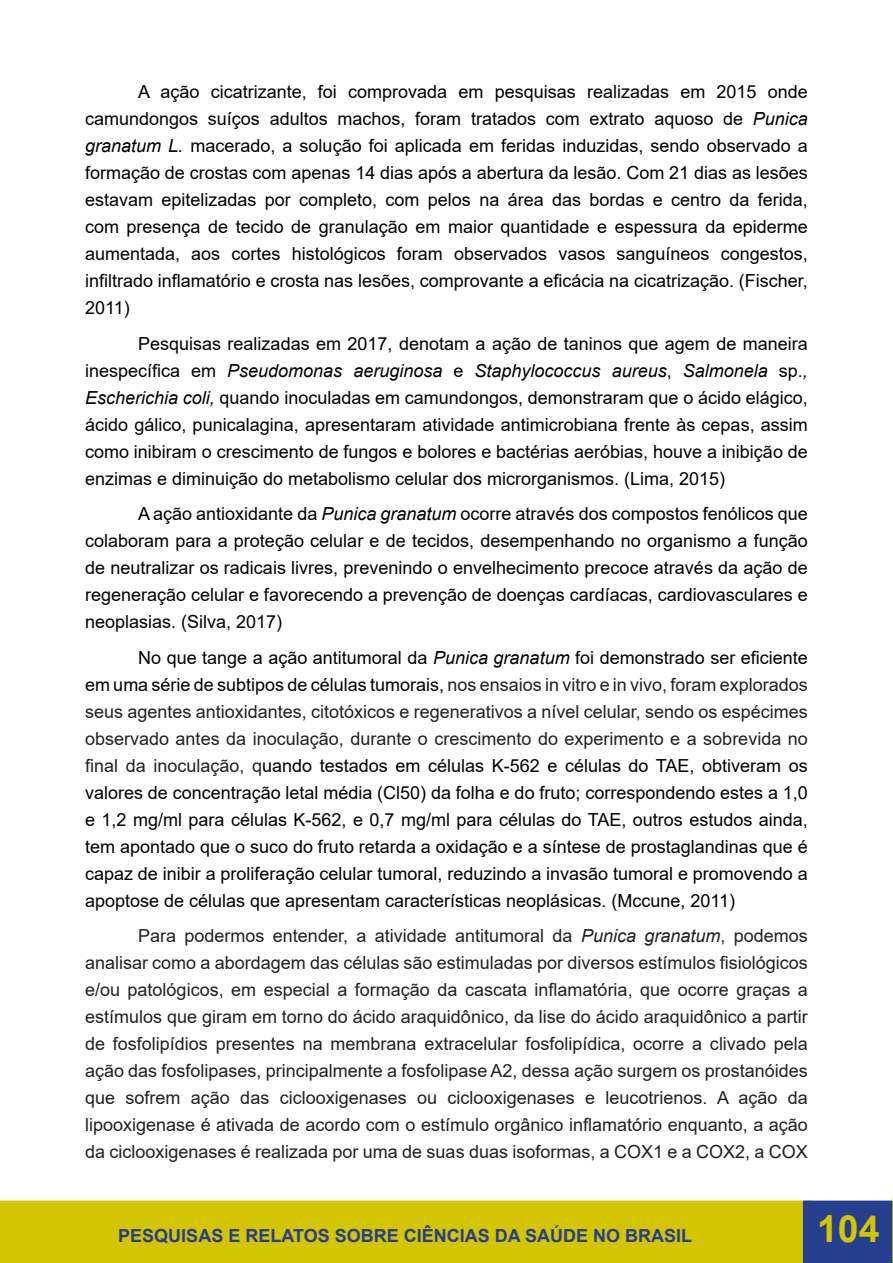
<style>
.page{position:relative;width:893px;height:1263px;background:#fff}
.page>*{position:absolute;margin:0;border:0;box-sizing:border-box;transform-origin:0 0}
.t1{font:700 37.5px "Arial";color:#d3c501}
.Default{font:18px/27px "Arial";color:#000;text-align:justify}
.t2{font:18px/27px "Arial";color:#231f20;text-align:justify}
.t3{font:700 18px "Arial";color:#253f8e}
.s1{font-style:italic}
.s2{color:#231f20}
</style>
<div class="page">
<div style="left:0;top:1201px;width:810px;height:62px;background:#d3c501"></div>
<div style="left:0;top:1200px;width:811px;height:63px;border:2px solid #d3c501"></div>
<div style="left:803px;top:1200px;width:90px;height:63px;background:#253f8e;border:2px solid #253f8e"></div>
<div style="left:812px;top:1214px;width:72px;height:49px;background:#253f8e"></div>
<svg style="left:892px;top:1199px;width:1px;height:63px"></svg>
<p class="Default" style="left:85px;top:78px;width:724px;text-indent:53px">A ação cicatrizante, foi comprovada em pesquisas realizadas em 2015 onde camundongos suíços adultos machos, foram tratados com extrato aquoso de <span class="s1">Punica granatum L.</span> macerado, a solução foi aplicada em feridas induzidas, sendo observado a formação de crostas com apenas 14 dias após a abertura da lesão. Com 21 dias as lesões estavam epitelizadas por completo, com pelos na área das bordas e centro da ferida, com presença de tecido de granulação em maior quantidade e espessura da epiderme aumentada, aos cortes histológicos foram observados vasos sanguíneos congestos, infiltrado inflamatório e crosta nas lesões, comprovante a eficácia na cicatrização. (Fischer, 2011)</p>
<p class="Default" style="left:85px;top:330px;width:724px;text-indent:53px">Pesquisas realizadas em 2017, denotam a ação de taninos que agem de maneira inespecífica em <span class="s1">Pseudomonas aeruginosa</span> e <span class="s1">Staphylococcus aureus</span>, <span class="s1">Salmonela</span> sp.<span class="s1">, Escherichia coli,</span> quando inoculadas em camundongos, demonstraram que o ácido elágico, ácido gálico, punicalagina, apresentaram atividade antimicrobiana frente às cepas, assim como inibiram o crescimento de fungos e bolores e bactérias aeróbias, houve a inibição de enzimas e diminuição do metabolismo celular dos microrganismos. (Lima, 2015)</p>
<p class="Default" style="left:85px;top:500px;width:724px;text-indent:53px">A ação antioxidante da <span class="s1">Punica granatum</span> ocorre através dos compostos fenólicos que colaboram para a proteção celular e de tecidos, desempenhando no organismo a função de neutralizar os radicais livres, prevenindo o envelhecimento precoce através da ação de regeneração celular e favorecendo a prevenção de doenças cardíacas, cardiovasculares e neoplasias. (Silva, 2017)</p>
<p class="Default" style="left:85px;top:644px;width:724px;text-indent:53px">No que tange a ação antitumoral da <span class="s1">Punica granatum</span> foi demonstrado ser eficiente em uma série de subtipos de células tumorais, <span class="s2">nos ensaios in vitro e in vivo, foram explorados seus agentes antioxidantes, citotóxicos e regenerativos a nível celular, sendo os espécimes observado antes da inoculação, durante o crescimento do experimento e a sobrevida no final da inoculação, q</span>uando testados em células K-562 e células do TAE, obtiveram os valores de concentração letal média (Cl50) da folha e do fruto; correspondendo estes a 1,0 e 1,2 mg/ml para células K-562, e 0,7 mg/ml para células do TAE, outros estudos ainda, tem apontado que o suco do fruto retarda a oxidação e a síntese de prostaglandinas que é capaz de inibir a proliferação celular tumoral, reduzindo a invasão tumoral e promovendo a apoptose de células que apresentam características neoplásicas. (Mccune, 2011)</p>
<p class="t2" style="left:85px;top:922px;width:724px;text-indent:53px">Para podermos entender, a atividade antitumoral da <span class="s1">Punica granatum</span>, podemos analisar como a abordagem das células são estimuladas por diversos estímulos fisiológicos e/ou patológicos, em especial a formação da cascata inflamatória, que ocorre graças a estímulos que giram em torno do ácido araquidônico, da lise do ácido araquidônico a partir de fosfolipídios presentes na membrana extracelular fosfolipídica, ocorre a clivado pela ação das fosfolipases, principalmente a fosfolipase A2, dessa ação surgem os prostanóides que sofrem ação das ciclooxigenases ou ciclooxigenases e leucotrienos. A ação da lipooxigenase é ativada de acordo com o estímulo orgânico inflamatório enquanto, a ação da ciclooxigenases é realizada por uma de suas duas isoformas, a COX1 e a COX2, a COX</p>
<p class="t3" style="left:118px;top:1223px;width:575px">PESQUISAS E RELATOS SOBRE CIÊNCIAS DA SAÚDE NO BRASIL</p>
<h1 class="t1" style="left:817px;top:1202px;width:64px">104</h1>
</div>
